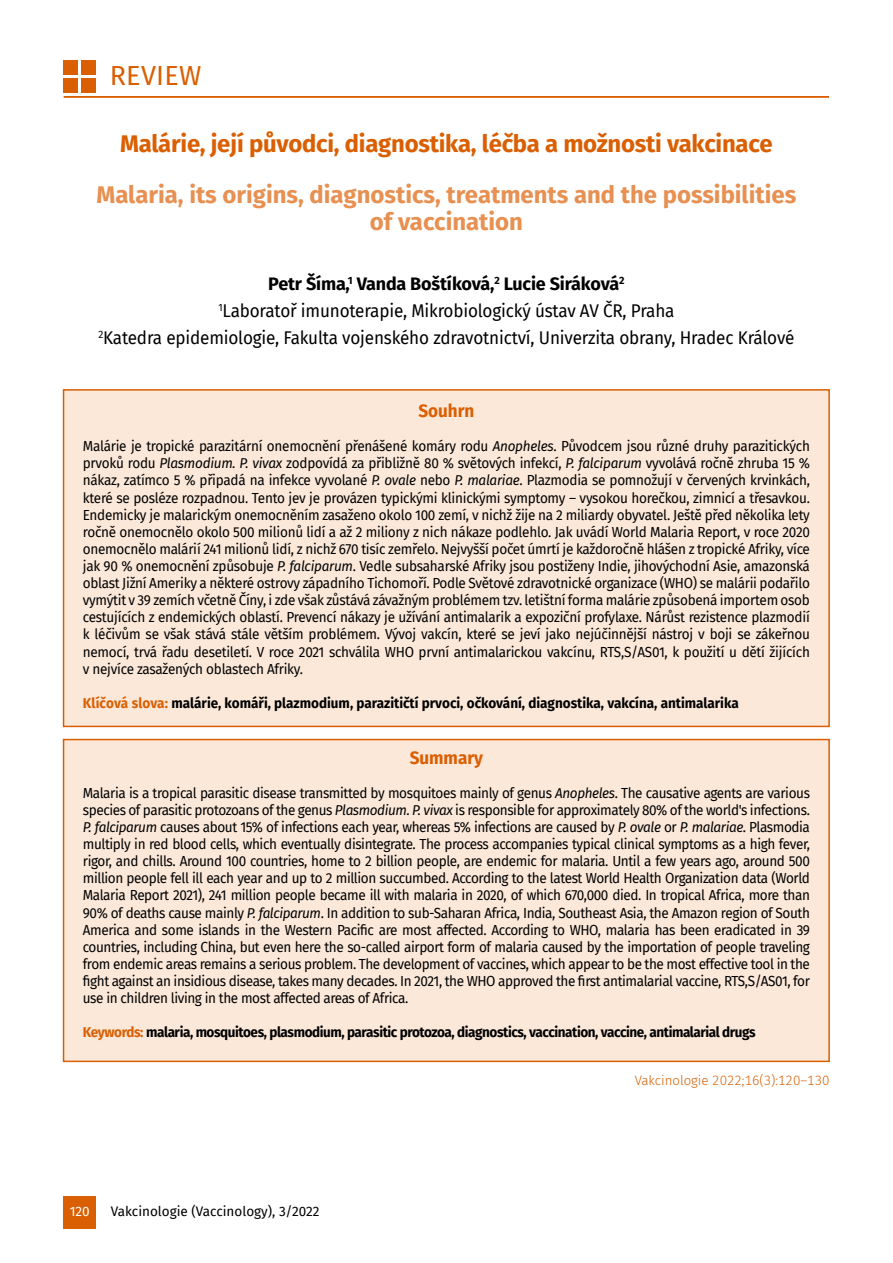
<style>
.page{position:relative;width:893px;height:1263px;background:#fff}
.page>*{position:absolute;margin:0;border:0;box-sizing:border-box;transform-origin:0 0}
.t1{font:27px "Fira Sans";letter-spacing:.01em;color:#da5f02}
.t2{font:700 24px/27px "Fira Sans";color:#e79051;text-align:center}
.t3{font:700 24px "Fira Sans";letter-spacing:-.01em;color:#da5f02}
.t4{font:18px/27px "Fira Sans";letter-spacing:-.01em;color:#000;text-align:center;scale:.95 1}
.t5{font:700 18px "Fira Sans";color:#da5f02;scale:.95 1}
.t6{font:14.25px/17.1px "Fira Sans";letter-spacing:-.03em;color:#000;text-align:justify;scale:.95 1}
.t7{font:700 14.25px "Fira Sans";letter-spacing:-.03em;color:#000;scale:.95 1}
.t8{font:700 14.25px "Fira Sans";color:#000;scale:.95 1}
.t9{font:13.5px "Fira Sans";color:#000}
.t10{font:300 13.5px "Fira Sans";color:#da5f02}
.t11{font:13.5px "Fira Sans";color:#fff}
.s1{font-weight:700}
.s2{font-style:italic}
.s3{color:#da5f02}
</style>
<div class="page">
<div style="left:64px;top:1196px;width:32px;height:32px;background:#da5f02"></div>
<hr style="left:64px;top:96px;width:765px;height:2px;background:#da5f02">
<div style="left:63px;top:60px;width:15px;height:15px;background:#da5f02"></div>
<div style="left:63px;top:78px;width:15px;height:15px;background:#da5f02"></div>
<div style="left:81px;top:60px;width:15px;height:15px;background:#da5f02"></div>
<div style="left:81px;top:78px;width:15px;height:15px;background:#da5f02"></div>
<div style="left:63px;top:739px;width:767px;height:323px;background:#fbe8d9;border:2px solid #da5f02"></div>
<div style="left:63px;top:389px;width:767px;height:338px;background:#fbe8d9;border:2px solid #da5f02"></div>
<h1 class="t1" style="left:110px;top:55px;width:93px">REVIEW</h1>
<h2 class="t3" style="left:120px;top:124px;width:654px">Malárie, její původci, diagnostika, léčba a možnosti vakcinace</h2>
<h2 class="t2" style="left:96px;top:180px;width:701px">Malaria, its origins, diagnostics, treatments and the possibilities of vaccination</h2>
<p class="t4" style="left:98px;top:270px;width:734px"><span class="s1">Petr Šíma,</span><sup>1</sup> <span class="s1">Vanda Boštíková,</span><sup>2</sup> <span class="s1">Lucie Siráková</span><sup>2<br></sup><sup>1</sup>Laboratoř imunoterapie, Mikrobiologický ústav AV ČR, Praha<br><sup>2</sup>Katedra epidemiologie, Fakulta vojenského zdravotnictví, Univerzita obrany, Hradec Králové</p>
<p class="t5" style="left:418px;top:396px;width:60px">Souhrn</p>
<p class="t6" style="left:83px;top:437px;width:767px">Malárie je tropické parazitární onemocnění přenášené komáry rodu <span class="s2">Anopheles</span>. Původcem jsou různé druhy parazitických prvoků rodu <span class="s2">Plasmodium. P. vivax</span> zodpovídá za přibližně 80 % světových infekcí, <span class="s2">P. falciparum</span> vyvolává ročně zhruba 15 % nákaz, zatímco 5 % připadá na infekce vyvolané <span class="s2">P. ovale</span> nebo <span class="s2">P. malariae</span>. Plazmodia se pomnožují v červených krvinkách, které se posléze rozpadnou. Tento jev je provázen typickými klinickými symptomy – vysokou horečkou, zimnicí a třesavkou.<br>Endemicky je malarickým onemocněním zasaženo okolo 100 zemí, v nichž žije na 2 miliardy obyvatel. Ještě před několika lety ročně onemocnělo okolo 500 milionů lidí a až 2 miliony z nich nákaze podlehlo. Jak uvádí World Malaria Report, v roce 2020 onemocnělo malárií 241 milionů lidí, z nichž 670 tisíc zemřelo. Nejvyšší počet úmrtí je každoročně hlášen z tropické Afriky, více jak 90 % onemocnění způsobuje <span class="s2">P. falciparum</span>. Vedle subsaharské Afriky jsou postiženy Indie, jihovýchodní Asie, amazonská oblast Jižní Ameriky a některé ostrovy západního Tichomoří. Podle Světové zdravotnické organizace (WHO) se malárii podařilo vymýtit v 39 zemích včetně Číny, i zde však zůstává závažným problémem tzv. letištní forma malárie způsobená importem osob cestujících z endemických oblastí. Prevencí nákazy je užívání antimalarik a expoziční profylaxe. Nárůst rezistence plazmodií k léčivům se však stává stále větším problémem. Vývoj vakcín, které se jeví jako nejúčinnější nástroj v boji se zákeřnou nemocí, trvá řadu desetiletí. V roce 2021 schválila WHO první antimalarickou vakcínu, RTS,S/AS01, k použití u dětí žijících v nejvíce zasažených oblastech Afriky.</p>
<p class="t8" style="left:83px;top:691px;width:692px"><span class="s3">Klíčová slova:</span> malárie, komáři, plazmodium, parazitičtí prvoci, očkování, diagnostika, vakcína, antimalarika</p>
<p class="t5" style="left:410px;top:742px;width:79px">Summary</p>
<p class="t6" style="left:83px;top:784px;width:767px">Malaria is a tropical parasitic disease transmitted by mosquitoes mainly of genus <span class="s2">Anopheles</span>. The causative agents are various species of parasitic protozoans of the genus <span class="s2">Plasmodium. P. vivax</span> is responsible for approximately 80% of the world's infections.<br><span class="s2">P. falciparum</span> causes about 15% of infections each year, whereas 5% infections are caused by <span class="s2">P. ovale</span> or <span class="s2">P. malariae</span>. Plasmodia multiply in red blood cells, which eventually disintegrate. The process accompanies typical clinical symptoms as a high fever, rigor, and chills. Around 100 countries, home to 2 billion people, are endemic for malaria. Until a few years ago, around 500 million people fell ill each year and up to 2 million succumbed. According to the latest World Health Organization data (World Malaria Report 2021), 241 million people became ill with malaria in 2020, of which 670,000 died. In tropical Africa, more than 90% of deaths cause mainly <span class="s2">P. falciparum</span>. In addition to sub-Saharan Africa, India, Southeast Asia, the Amazon region of South America and some islands in the Western Pacific are most affected. According to WHO, malaria has been eradicated in 39 countries, including China, but even here the so-called airport form of malaria caused by the importation of people traveling from endemic areas remains a serious problem. The development of vaccines, which appear to be the most effective tool in the fight against an insidious disease, takes many decades. In 2021, the WHO approved the first antimalarial vaccine, RTS,S/AS01, for use in children living in the most affected areas of Africa.</p>
<p class="t7" style="left:83px;top:1020px;width:710px"><span class="s3">Keywords:</span> malaria, mosquitoes, plasmodium, parasitic protozoa, diagnostics, vaccination, vaccine, antimalarial drugs</p>
<p class="t10" style="left:635px;top:1071px;width:196px">Vakcinologie 2022;16(3):120–130</p>
<p class="t11" style="left:70px;top:1201px;width:22px">120</p>
<p class="t9" style="left:111px;top:1201px;width:210px">Vakcinologie (Vaccinology), 3/2022</p>
</div>
